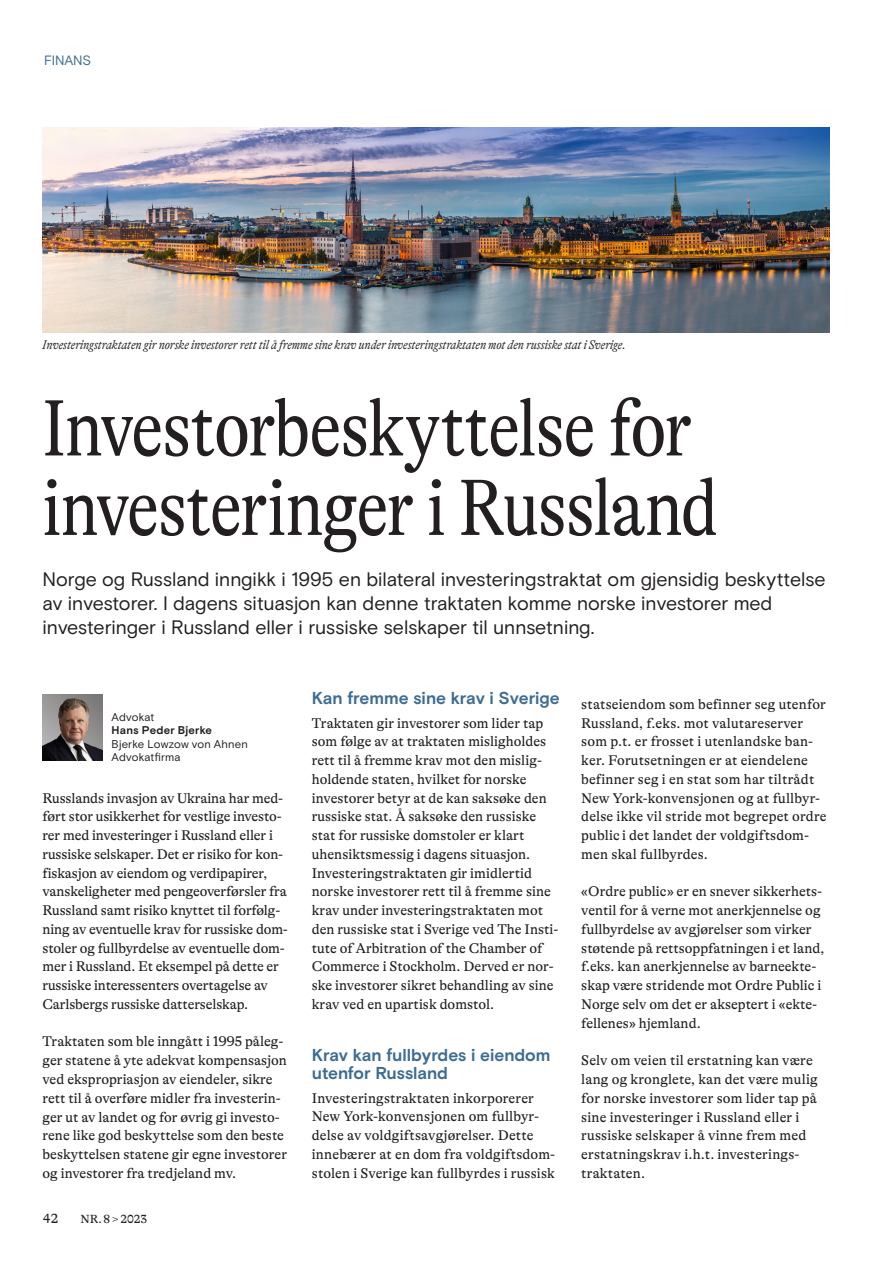
<style>
.page{position:relative;width:893px;height:1263px;background:#fff}
.page>*{position:absolute;margin:0;border:0;box-sizing:border-box;transform-origin:0 0}
.t1{font:300 condensed 81px/79.5px "GT Alpina";letter-spacing:-.025em;color:#231f20}
.t2{font:19.5px/24px "Basis Grotesque Pro";letter-spacing:-.005em;color:#231f20}
.t3{font:700 17.25px/18.8px "Basis Grotesque Pro";letter-spacing:-.005em;color:#3e6c92}
.t4{font:14.25px/18.8px "GT Alpina";color:#231f20}
.t5{font:13.5px "Basis Grotesque Pro";letter-spacing:-.01em;color:#3e6c92}
.t6{font:13.5px "GT Alpina";color:#231f20}
.t7{font:italic 300 condensed 12.75px "GT Alpina";color:#231f20}
.t8{font:12px "GT Alpina";letter-spacing:-.005em;color:#231f20}
.t9{font:11.25px/13.5px "Basis Grotesque Pro";letter-spacing:.015em;color:#231f20}
.t10{font:700 11.25px "Basis Grotesque Pro";letter-spacing:.02em;color:#231f20}
</style>
<div class="page">
<img style="left:43px;top:128px;width:786px;height:204px">
<img style="left:43px;top:695px;width:60px;height:65px">
<p class="t5" style="left:44px;top:53px;width:49px">FINANS</p>
<p class="t7" style="left:43px;top:337px;width:585px">Investeringstraktaten gir norske investorer rett til å fremme sine krav under investeringstraktaten mot den russiske stat i Sverige.</p>
<h1 class="t1" style="left:42px;top:389px;width:677px">Investorbeskyttelse for investeringer i Russland</h1>
<p class="t2" style="left:43px;top:567px;width:785px">Norge og Russland inngikk i 1995 en bilateral investeringstraktat om gjensidig beskyttelse av investorer. I dagens situasjon kan denne traktaten komme norske investorer med investeringer i Russland eller i russiske selskaper til unnsetning.</p>
<p class="t9" style="left:112px;top:710px;width:44px">Advokat</p>
<p class="t10" style="left:112px;top:724px;width:102px">Hans Peder Bjerke</p>
<p class="t9" style="left:112px;top:737px;width:138px">Bjerke Lowzow von Ahnen<br>Advokatfirma</p>
<p class="t4" style="left:43px;top:789px;width:247px">Russlands invasjon av Ukraina har med&shy;ført stor usikkerhet for vestlige investo&shy;rer med investeringer i Russland eller i russiske selskaper. Det er risiko for kon&shy;fiskasjon av eiendom og verdipapirer, vanskeligheter med pengeoverførsler fra Russland samt risiko knyttet til forfølg&shy;ning av eventuelle krav for russiske dom&shy;stoler og fullbyrdelse av eventuelle dom&shy;mer i Russland. Et eksempel på dette er russiske interessenters overtagelse av Carlsbergs russiske datterselskap.</p>
<p class="t4" style="left:43px;top:1032px;width:246px">Traktaten som ble inngått i 1995 påleg&shy;ger statene å yte adekvat kompensasjon ved ekspropriasjon av eiendeler, sikre rett til å overføre midler fra investerin&shy;ger ut av landet og for øvrig gi investo&shy;rene like god beskyttelse som den beste beskyttelsen statene gir egne investorer og investorer fra tredjeland mv.</p>
<p class="t6" style="left:43px;top:1210px;width:16px">42</p>
<p class="t8" style="left:81px;top:1212px;width:68px">NR. 8 &gt; 2023</p>
<p class="t3" style="left:312px;top:690px;width:250px">Kan fremme sine krav i Sverige</p>
<p class="t4" style="left:312px;top:714px;width:248px">Traktaten gir investorer som lider tap som følge av at traktaten misligholdes rett til å fremme krav mot den mislig&shy;holdende staten, hvilket for norske investorer betyr at de kan saksøke den russiske stat. Å saksøke den russiske stat for russiske domstoler er klart uhensiktsmessig i dagens situasjon.<br>Investeringstraktaten gir imidlertid norske investorer rett til å fremme sine krav under investeringstraktaten mot den russiske stat i Sverige ved The Insti&shy;tute of Arbitration of the Chamber of Commerce i Stockholm. Derved er nor&shy;ske investorer sikret behandling av sine krav ved en upartisk domstol.</p>
<p class="t3" style="left:312px;top:1046px;width:240px">Krav kan fullbyrdes i eiendom utenfor Russland</p>
<p class="t4" style="left:312px;top:1089px;width:245px">Investeringstraktaten inkorporerer New York-konvensjonen om fullbyr&shy;delse av voldgiftsavgjørelser. Dette innebærer at en dom fra voldgiftsdom&shy;stolen i Sverige kan fullbyrdes i russisk</p>
<p class="t4" style="left:581px;top:695px;width:247px">statseiendom som befinner seg utenfor Russland, f.eks. mot valutareserver som p.t. er frosset i utenlandske ban&shy;ker. Forutsetningen er at eiendelene befinner seg i en stat som har tiltrådt New York-konvensjonen og at fullbyr&shy;delse ikke vil stride mot begrepet ordre public i det landet der voldgiftsdom&shy;men skal fullbyrdes.</p>
<p class="t4" style="left:581px;top:882px;width:245px">«Ordre public» er en snever sikkerhets&shy;ventil for å verne mot anerkjennelse og fullbyrdelse av avgjørelser som virker støtende på rettsoppfatningen i et land, f.eks. kan anerkjennelse av barneekte&shy;skap være stridende mot Ordre Public i Norge selv om det er akseptert i «ekte&shy;fellenes» hjemland.</p>
<p class="t4" style="left:581px;top:1051px;width:238px">Selv om veien til erstatning kan være lang og kronglete, kan det være mulig for norske investorer som lider tap på sine investeringer i Russland eller i russiske selskaper å vinne frem med erstatningskrav i.h.t. investerings&shy;traktaten.</p>
</div>
